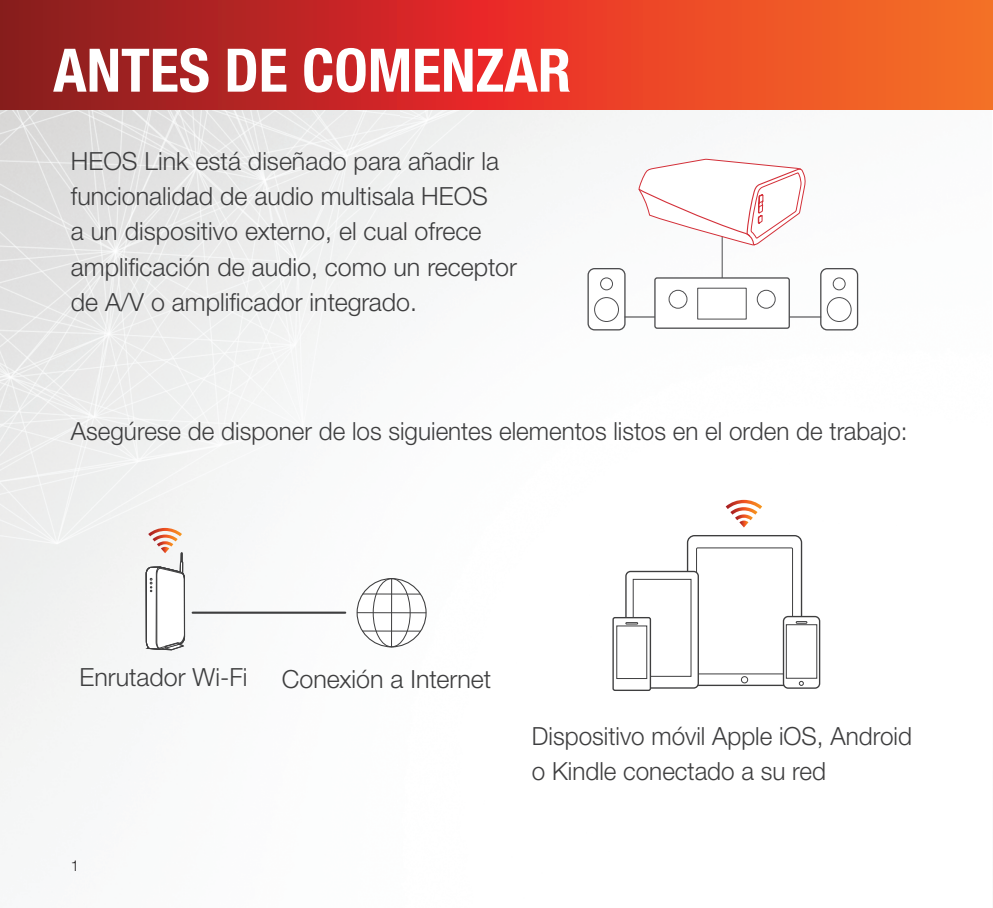
<style>
.page{position:relative;width:993px;height:908px;background:#fff}
.page>*{position:absolute;margin:0;border:0;box-sizing:border-box;transform-origin:0 0}
.t1{font:700 condensed 60px "Helvetica Neue LTW1 G";color:#fff}
.t2{font:300 25px/35px "Helvetica Neue LTW1 G";color:#3e3e3f}
.t3{font:300 15px "Helvetica Neue LTW1 G";color:#231f20}
</style>
<div class="page">
<img style="left:0;top:2px;width:993px;height:805px">
<svg style="left:0;top:0;width:992px;height:109px;background:#d23a25"></svg>
<hr style="left:721px;top:192px;width:1px;height:88px;background:#4d4d4f">
<svg style="left:637px;top:149px;width:168px;height:112px"></svg>
<div style="left:820px;top:268px;width:37px;height:62px;background:#fff;border-radius:6px"></div>
<div style="left:819px;top:268px;width:38px;height:62px;border:1px solid #4d4d4f;border-radius:6px"></div>
<svg style="left:826px;top:277px;width:25px;height:45px"></svg>
<div style="left:588px;top:268px;width:36px;height:62px;background:#fff;border-radius:6px"></div>
<div style="left:587px;top:268px;width:38px;height:62px;border:1px solid #4d4d4f;border-radius:6px"></div>
<svg style="left:594px;top:277px;width:25px;height:45px"></svg>
<hr style="left:624px;top:316px;width:196px;height:1px;background:#4d4d4f">
<div style="left:654px;top:278px;width:135px;height:50px;background:#fff;border-radius:2px"></div>
<div style="left:654px;top:277px;width:135px;height:52px;border:1px solid #4d4d4f;border-radius:2px"></div>
<svg style="left:668px;top:287px;width:107px;height:32px"></svg>
<div style="left:687px;top:535px;width:114px;height:150px;background:#fff;border-radius:7px"></div>
<div style="left:686px;top:534px;width:116px;height:151px;border:1px solid #3e3e3f;border-radius:7px"></div>
<div style="left:696px;top:547px;width:96px;height:126px;border:1px solid #3e3e3f"></div>
<div style="left:625px;top:571px;width:73px;height:116px;background:#fff;border-radius:5px"></div>
<div style="left:625px;top:570px;width:73px;height:118px;border:1px solid #3e3e3f;border-radius:5px"></div>
<div style="left:613px;top:617px;width:37px;height:73px;background:#fff;border-radius:2px"></div>
<div style="left:612px;top:616px;width:39px;height:74px;border:1px solid #3e3e3f;border-radius:2px"></div>
<svg style="left:616px;top:578px;width:75px;height:100px"></svg>
<svg style="left:725px;top:499px;width:37px;height:28px"></svg>
<svg style="left:741px;top:676px;width:6px;height:6px"></svg>
<svg style="left:783px;top:616px;width:36px;height:71px"></svg>
<div style="left:782px;top:615px;width:38px;height:73px;border:1px solid #3e3e3f;border-radius:5px"></div>
<svg style="left:785px;top:621px;width:32px;height:64px"></svg>
<svg style="left:357px;top:578px;width:69px;height:68px"></svg>
<div style="left:356px;top:577px;width:70px;height:70px;border:1px solid #3e3e3f;border-radius:50%"></div>
<div style="left:373px;top:578px;width:37px;height:69px;border:1px solid #3e3e3f;border-radius:50%"></div>
<hr style="left:391px;top:578px;width:1px;height:68px;background:#3e3e3f">
<hr style="left:362px;top:593px;width:58px;height:1px;background:#3e3e3f">
<hr style="left:362px;top:630px;width:58px;height:1px;background:#3e3e3f">
<hr style="left:357px;top:612px;width:69px;height:1px;background:#3e3e3f">
<hr style="left:193px;top:611px;width:152px;height:2px;background:#3e3e3f">
<svg style="left:145px;top:527px;width:40px;height:123px"></svg>
<h1 class="t1" style="left:53px;top:34px;width:519px">ANTES DE COMENZAR</h1>
<p class="t2" style="left:71px;top:144px;width:447px">HEOS Link está diseñado para añadir la funcionalidad de audio multisala HEOS<br>a un dispositivo externo, el cual ofrece amplificación de audio, como un receptor de A/V o amplificador integrado.</p>
<p class="t2" style="left:71px;top:413px;width:837px">Asegúrese de disponer de los siguientes elementos listos en el orden de trabajo:</p>
<p class="t2" style="left:79px;top:659px;width:169px">Enrutador Wi-Fi</p>
<p class="t2" style="left:282px;top:661px;width:211px">Conexión a Internet</p>
<p class="t3" style="left:71px;top:856px;width:10px">1</p>
<p class="t2" style="left:531px;top:718px;width:381px">Dispositivo móvil Apple iOS, Android o Kindle conectado a su red</p>
</div>
